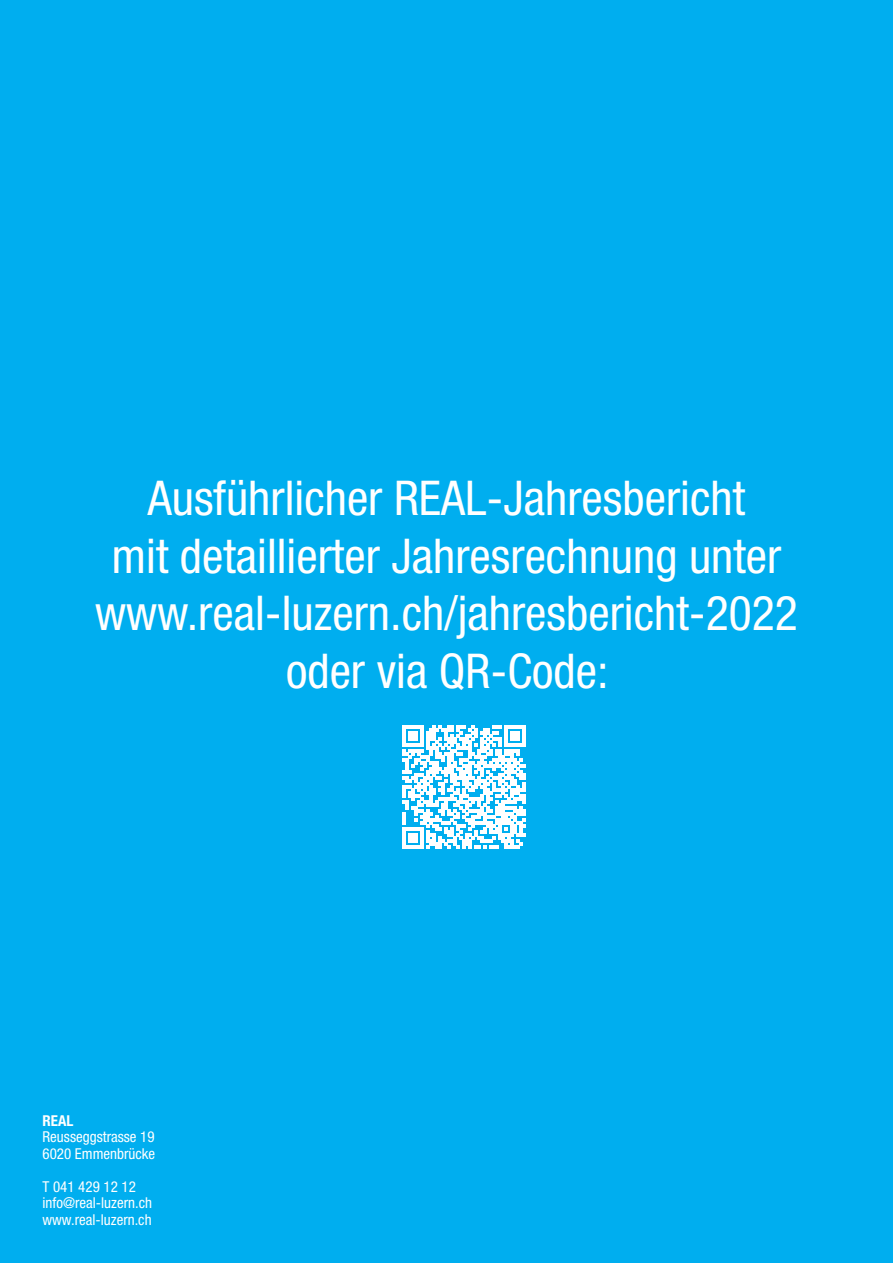
<style>
.page{position:relative;width:893px;height:1263px;background:#00aeef}
.page>*{position:absolute;margin:0;border:0;box-sizing:border-box;transform-origin:0 0}
.t1{font:condensed 48px/57.6px "Helvetica Neue LT Pro";color:#fff;text-align:center}
.t2{font:condensed 15px/16.5px "Helvetica Neue LT Pro";color:#fff}
.t3{font:700 condensed 15px "Helvetica Neue LT Pro";color:#fff}
</style>
<div class="page">
<svg style="left:403px;top:726px;width:123px;height:123px"></svg>
<p class="t1" style="left:95px;top:473px;width:704px">Ausführlicher REAL-Jahresbericht<br>mit detaillierter Jahresrechnung unter www.real-luzern.ch/jahresbericht-2022 oder via QR-Code:</p>
<p class="t3" style="left:43px;top:1115px;width:32px">REAL</p>
<p class="t2" style="left:43px;top:1130px;width:114px">Reusseggstrasse 19<br>6020 Emmenbrücke</p>
<p class="t2" style="left:43px;top:1179px;width:111px">T 041 429 12 12 info@real-luzern.ch www.real-luzern.ch</p>
</div>
